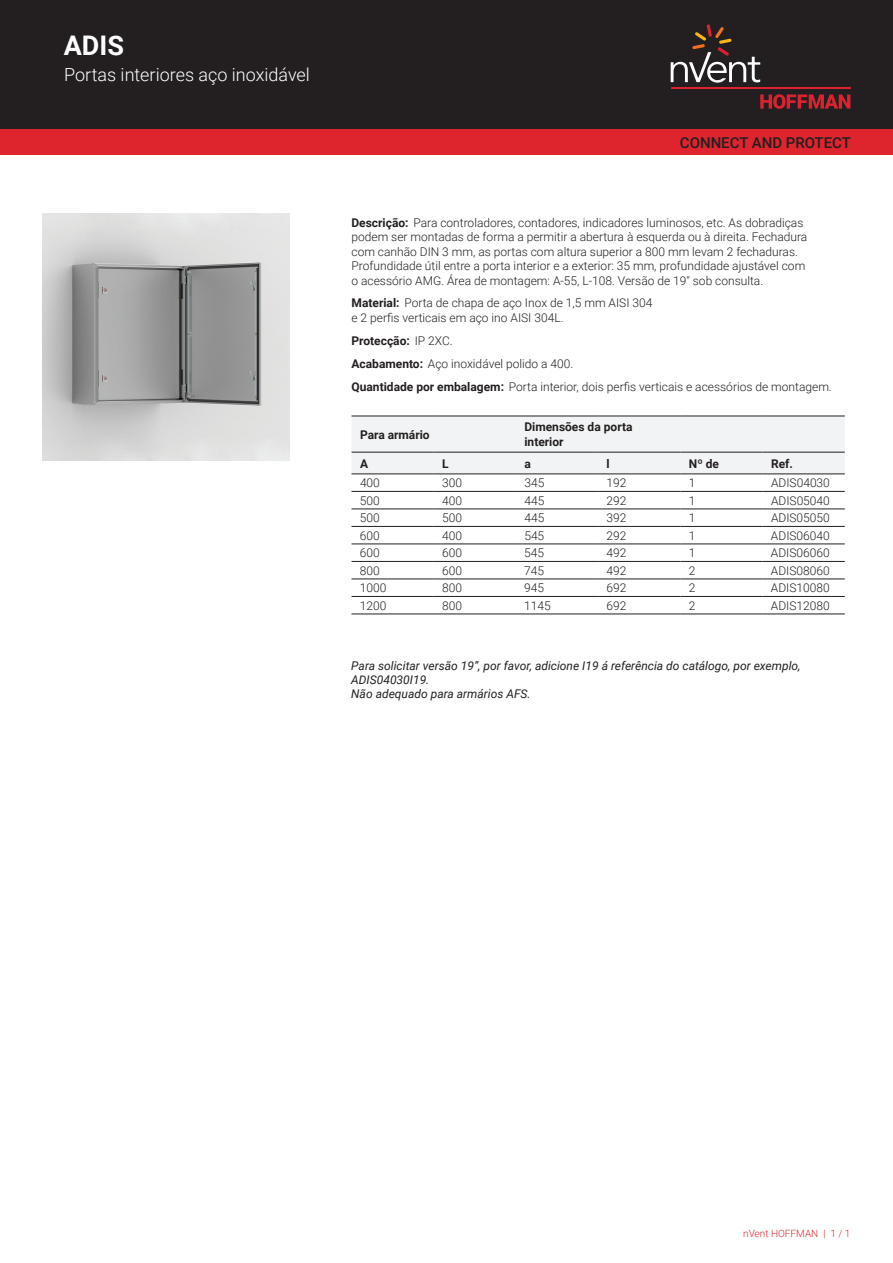
<style>
.page{position:relative;width:893px;height:1263px;background:#fff}
.page>*{position:absolute;margin:0;border:0;box-sizing:border-box;transform-origin:0 0}
.t1{font:700 27px "Roboto";color:#fff}
.t2{font:300 18px "Roboto";color:#fff}
.t3{font:500 15px "Roboto";color:#231f20}
.t4{font:300 12px/14.4px "Roboto";color:#231f20}
.t5{font:italic 12px/14.4px "Roboto";color:#231f20}
.t6{font:700 12px/14.4px "Roboto";color:#231f20}
.t7{font:300 10.05px "Roboto";color:#de252e}
.s1{font-weight:700}
</style>
<div class="page">
<div style="left:0;top:0;width:893px;height:129px;background:#231f20"></div>
<svg style="left:760px;top:94px;width:90px;height:15px"></svg>
<hr style="left:671px;top:88px;width:179px;height:1px;background:#db2230">
<svg style="left:671px;top:24px;width:89px;height:59px"></svg>
<div style="left:0;top:129px;width:893px;height:26px;background:#de252e"></div>
<div style="left:351px;top:417px;width:494px;height:57px;background:#f2f3f4"></div>
<hr style="left:351px;top:416px;width:83px;height:1px;background:#231f20">
<hr style="left:434px;top:416px;width:82px;height:1px;background:#231f20">
<hr style="left:516px;top:416px;width:82px;height:1px;background:#231f20">
<hr style="left:598px;top:416px;width:82px;height:1px;background:#231f20">
<hr style="left:680px;top:416px;width:83px;height:1px;background:#231f20">
<hr style="left:763px;top:416px;width:82px;height:1px;background:#231f20">
<hr style="left:351px;top:491px;width:83px;height:1px;background:#231f20">
<hr style="left:434px;top:491px;width:82px;height:1px;background:#231f20">
<hr style="left:516px;top:491px;width:82px;height:1px;background:#231f20">
<hr style="left:598px;top:491px;width:82px;height:1px;background:#231f20">
<hr style="left:680px;top:491px;width:83px;height:1px;background:#231f20">
<hr style="left:763px;top:491px;width:82px;height:1px;background:#231f20">
<hr style="left:351px;top:509px;width:83px;height:1px;background:#231f20">
<hr style="left:434px;top:509px;width:82px;height:1px;background:#231f20">
<hr style="left:516px;top:509px;width:82px;height:1px;background:#231f20">
<hr style="left:598px;top:509px;width:82px;height:1px;background:#231f20">
<hr style="left:680px;top:509px;width:83px;height:1px;background:#231f20">
<hr style="left:763px;top:509px;width:82px;height:1px;background:#231f20">
<hr style="left:351px;top:526px;width:83px;height:1px;background:#231f20">
<hr style="left:434px;top:526px;width:82px;height:1px;background:#231f20">
<hr style="left:516px;top:526px;width:82px;height:1px;background:#231f20">
<hr style="left:598px;top:526px;width:82px;height:1px;background:#231f20">
<hr style="left:680px;top:526px;width:83px;height:1px;background:#231f20">
<hr style="left:763px;top:526px;width:82px;height:1px;background:#231f20">
<hr style="left:351px;top:544px;width:83px;height:1px;background:#231f20">
<hr style="left:434px;top:544px;width:82px;height:1px;background:#231f20">
<hr style="left:516px;top:544px;width:82px;height:1px;background:#231f20">
<hr style="left:598px;top:544px;width:82px;height:1px;background:#231f20">
<hr style="left:680px;top:544px;width:83px;height:1px;background:#231f20">
<hr style="left:763px;top:544px;width:82px;height:1px;background:#231f20">
<hr style="left:351px;top:561px;width:83px;height:1px;background:#231f20">
<hr style="left:434px;top:561px;width:82px;height:1px;background:#231f20">
<hr style="left:516px;top:561px;width:82px;height:1px;background:#231f20">
<hr style="left:598px;top:561px;width:82px;height:1px;background:#231f20">
<hr style="left:680px;top:561px;width:83px;height:1px;background:#231f20">
<hr style="left:763px;top:561px;width:82px;height:1px;background:#231f20">
<hr style="left:351px;top:579px;width:83px;height:1px;background:#231f20">
<hr style="left:434px;top:579px;width:82px;height:1px;background:#231f20">
<hr style="left:516px;top:579px;width:82px;height:1px;background:#231f20">
<hr style="left:598px;top:579px;width:82px;height:1px;background:#231f20">
<hr style="left:680px;top:579px;width:83px;height:1px;background:#231f20">
<hr style="left:763px;top:579px;width:82px;height:1px;background:#231f20">
<hr style="left:351px;top:596px;width:83px;height:1px;background:#231f20">
<hr style="left:434px;top:596px;width:82px;height:1px;background:#231f20">
<hr style="left:516px;top:596px;width:82px;height:1px;background:#231f20">
<hr style="left:598px;top:596px;width:82px;height:1px;background:#231f20">
<hr style="left:680px;top:596px;width:83px;height:1px;background:#231f20">
<hr style="left:763px;top:596px;width:82px;height:1px;background:#231f20">
<hr style="left:351px;top:614px;width:83px;height:1px;background:#231f20">
<hr style="left:434px;top:614px;width:82px;height:1px;background:#231f20">
<hr style="left:516px;top:614px;width:82px;height:1px;background:#231f20">
<hr style="left:598px;top:614px;width:82px;height:1px;background:#231f20">
<hr style="left:680px;top:614px;width:83px;height:1px;background:#231f20">
<hr style="left:763px;top:614px;width:82px;height:1px;background:#231f20">
<hr style="left:351px;top:452px;width:83px;height:1px;background:#231f20">
<hr style="left:434px;top:452px;width:82px;height:1px;background:#231f20">
<hr style="left:516px;top:452px;width:82px;height:1px;background:#231f20">
<hr style="left:598px;top:452px;width:82px;height:1px;background:#231f20">
<hr style="left:680px;top:452px;width:83px;height:1px;background:#231f20">
<hr style="left:763px;top:452px;width:82px;height:1px;background:#231f20">
<hr style="left:351px;top:474px;width:83px;height:1px;background:#231f20">
<hr style="left:434px;top:474px;width:82px;height:1px;background:#231f20">
<hr style="left:516px;top:474px;width:82px;height:1px;background:#231f20">
<hr style="left:598px;top:474px;width:82px;height:1px;background:#231f20">
<hr style="left:680px;top:474px;width:83px;height:1px;background:#231f20">
<hr style="left:763px;top:474px;width:82px;height:1px;background:#231f20">
<img style="left:43px;top:213px;width:246px;height:247px">
<h1 class="t1" style="left:64px;top:27px;width:62px">ADIS</h1>
<h2 class="t2" style="left:64px;top:62px;width:247px">Portas interiores aço inoxidável</h2>
<p class="t3" style="left:680px;top:132px;width:173px">CONNECT AND PROTECT</p>
<p class="t4" style="left:351px;top:215px;width:457px"><span class="s1">Descrição:</span> Para controladores, contadores, indicadores luminosos, etc. As dobradiças podem ser montadas de forma a permitir a abertura à esquerda ou à direita. Fechadura com canhão DIN 3 mm, as portas com altura superior a 800 mm levam 2 fechaduras.<br>Profundidade útil entre a porta interior e a exterior: 35 mm, profundidade ajustável com o acessório AMG. Área de montagem: A-55, L-108. Versão de 19" sob consulta.</p>
<p class="t4" style="left:351px;top:296px;width:302px"><span class="s1">Material:</span> Porta de chapa de aço Inox de 1,5 mm AISI 304 e 2 perfis verticais em aço ino AISI 304L.</p>
<p class="t4" style="left:351px;top:329px;width:482px;line-height:23px"><span class="s1">Protecção:</span> IP 2XC.<br><span class="s1">Acabamento:</span> Aço inoxidável polido a 400.<br><span class="s1">Quantidade por embalagem:</span> Porta interior, dois perfis verticais e acessórios de montagem.</p>
<p class="t6" style="left:360px;top:427px;width:71px">Para armário</p>
<p class="t6" style="left:524px;top:419px;width:110px">Dimensões da porta interior</p>
<p class="t6" style="left:360px;top:456px;width:10px">A</p>
<p class="t6" style="left:442px;top:456px;width:8px">L</p>
<p class="t6" style="left:524px;top:456px;width:8px">a</p>
<p class="t6" style="left:607px;top:456px;width:5px">l</p>
<p class="t6" style="left:689px;top:456px;width:32px">Nº de</p>
<p class="t6" style="left:771px;top:456px;width:23px">Ref.</p>
<p class="t4" style="left:360px;top:475px;width:21px">400</p>
<p class="t4" style="left:442px;top:475px;width:21px">300</p>
<p class="t4" style="left:524px;top:475px;width:21px">345</p>
<p class="t4" style="left:607px;top:475px;width:21px">192</p>
<p class="t4" style="left:689px;top:475px;width:8px">1</p>
<p class="t4" style="left:771px;top:475px;width:60px">ADIS04030</p>
<p class="t4" style="left:360px;top:493px;width:21px">500</p>
<p class="t4" style="left:442px;top:493px;width:21px">400</p>
<p class="t4" style="left:524px;top:493px;width:21px">445</p>
<p class="t4" style="left:607px;top:493px;width:21px">292</p>
<p class="t4" style="left:689px;top:493px;width:8px">1</p>
<p class="t4" style="left:771px;top:493px;width:60px">ADIS05040</p>
<p class="t4" style="left:360px;top:510px;width:21px">500</p>
<p class="t4" style="left:442px;top:510px;width:21px">500</p>
<p class="t4" style="left:524px;top:510px;width:21px">445</p>
<p class="t4" style="left:607px;top:510px;width:21px">392</p>
<p class="t4" style="left:689px;top:510px;width:8px">1</p>
<p class="t4" style="left:771px;top:510px;width:60px">ADIS05050</p>
<p class="t4" style="left:360px;top:528px;width:21px">600</p>
<p class="t4" style="left:442px;top:528px;width:21px">400</p>
<p class="t4" style="left:524px;top:528px;width:21px">545</p>
<p class="t4" style="left:607px;top:528px;width:21px">292</p>
<p class="t4" style="left:689px;top:528px;width:8px">1</p>
<p class="t4" style="left:771px;top:528px;width:60px">ADIS06040</p>
<p class="t4" style="left:360px;top:545px;width:21px">600</p>
<p class="t4" style="left:442px;top:545px;width:21px">600</p>
<p class="t4" style="left:524px;top:545px;width:21px">545</p>
<p class="t4" style="left:606px;top:545px;width:21px">492</p>
<p class="t4" style="left:689px;top:545px;width:8px">1</p>
<p class="t4" style="left:771px;top:545px;width:60px">ADIS06060</p>
<p class="t4" style="left:360px;top:563px;width:21px">800</p>
<p class="t4" style="left:442px;top:563px;width:21px">600</p>
<p class="t4" style="left:524px;top:563px;width:21px">745</p>
<p class="t4" style="left:606px;top:563px;width:21px">492</p>
<p class="t4" style="left:689px;top:563px;width:8px">2</p>
<p class="t4" style="left:771px;top:563px;width:60px">ADIS08060</p>
<p class="t4" style="left:360px;top:580px;width:28px">1000</p>
<p class="t4" style="left:442px;top:580px;width:21px">800</p>
<p class="t4" style="left:524px;top:580px;width:21px">945</p>
<p class="t4" style="left:606px;top:580px;width:21px">692</p>
<p class="t4" style="left:689px;top:580px;width:8px">2</p>
<p class="t4" style="left:771px;top:580px;width:60px">ADIS10080</p>
<p class="t4" style="left:360px;top:598px;width:28px">1200</p>
<p class="t4" style="left:442px;top:598px;width:21px">800</p>
<p class="t4" style="left:524px;top:598px;width:28px">1145</p>
<p class="t4" style="left:606px;top:598px;width:21px">692</p>
<p class="t4" style="left:689px;top:598px;width:8px">2</p>
<p class="t4" style="left:771px;top:598px;width:60px">ADIS12080</p>
<p class="t5" style="left:351px;top:658px;width:451px">Para solicitar versão 19”, por favor, adicione I19 á referência do catálogo, por exemplo,<br>ADIS04030I19.<br>Não adequado para armários AFS.</p>
<p class="t7" style="left:743px;top:1226px;width:109px">nVent HOFFMAN | 1 / 1</p>
</div>
